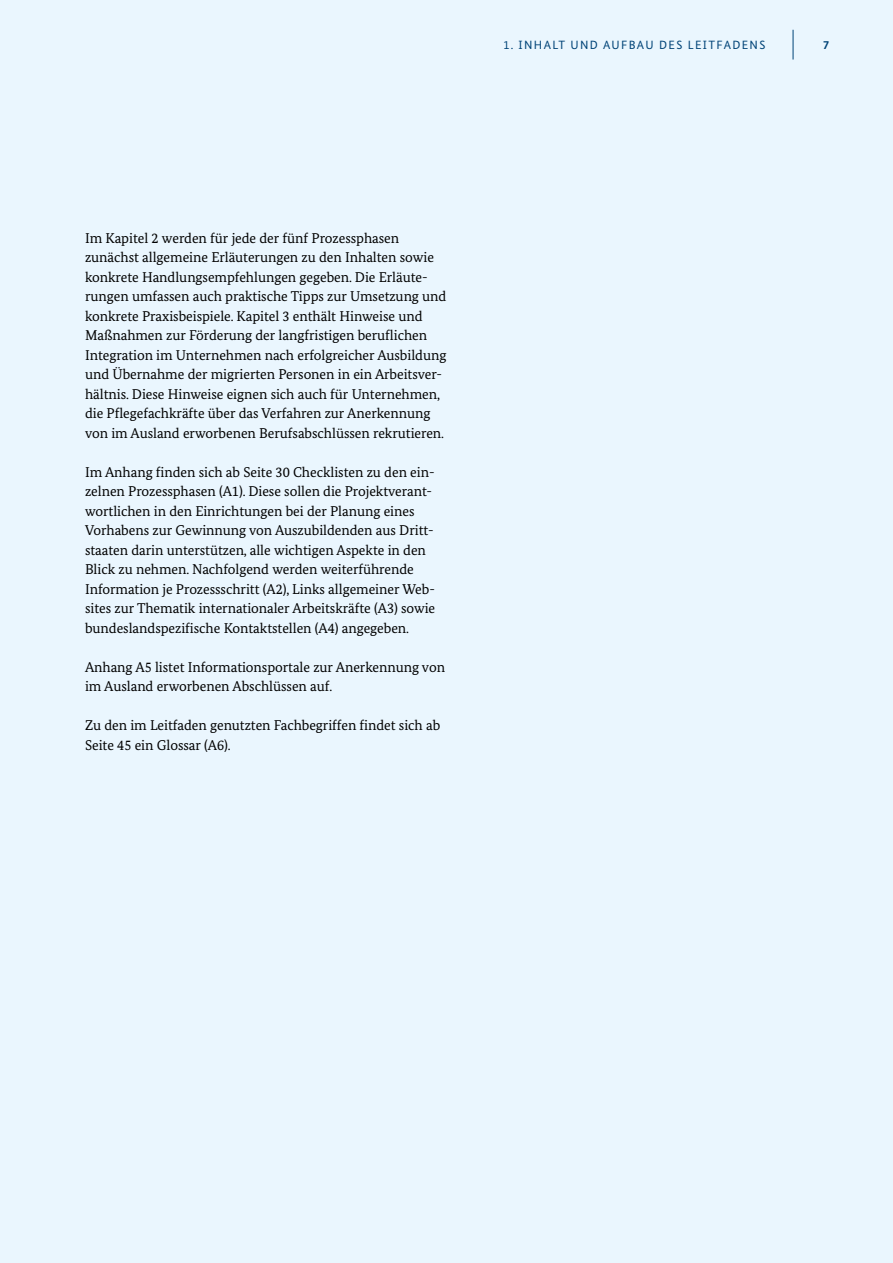
<style>
.page{position:relative;width:893px;height:1263px;background:#eaf6fe}
.page>*{position:absolute;margin:0;border:0;box-sizing:border-box;transform-origin:0 0}
.t1{font:14.25px/19.5px "Bundes Serif";letter-spacing:-.005em;color:#000}
.t2{font:12px "Bundes Sans";letter-spacing:.11em;color:#004377}
.t3{font:700 12px "Bundes Sans";color:#004377}
</style>
<div class="page">
<hr style="left:793px;top:30px;width:1px;height:30px;background:#004377">
<p class="t2" style="left:504px;top:37px;width:263px">1. INHALT UND AUFBAU DES LEITFADENS</p>
<p class="t3" style="left:823px;top:37px;width:7px">7</p>
<p class="t1" style="left:85px;top:228px;width:363px">Im Kapitel 2 werden für jede der fünf Prozessphasen zunächst allgemeine Erläuterungen zu den Inhalten sowie konkrete Handlungsempfehlungen gegeben. Die Erläute&shy;rungen umfassen auch praktische Tipps zur Umsetzung und konkrete Praxisbeispiele. Kapitel 3 enthält Hinweise und Maßnahmen zur Förderung der langfristigen beruflichen Integration im Unternehmen nach erfolgreicher Ausbildung und Übernahme der migrierten Personen in ein Arbeitsver&shy;hältnis. Diese Hinweise eignen sich auch für Unternehmen, die Pflegefachkräfte über das Verfahren zur Anerkennung von im Ausland erworbenen Berufsabschlüssen rekrutieren.</p>
<p class="t1" style="left:85px;top:462px;width:352px">Im Anhang finden sich ab Seite 30 Checklisten zu den ein&shy;zelnen Prozessphasen (A1). Diese sollen die Projektverant&shy;wortlichen in den Einrichtungen bei der Planung eines Vorhabens zur Gewinnung von Auszubildenden aus Dritt&shy;staaten darin unterstützen, alle wichtigen Aspekte in den Blick zu nehmen. Nachfolgend werden weiterführende Information je Prozessschritt (A2), Links allgemeiner Web&shy;sites zur Thematik internationaler Arbeitskräfte (A3) sowie bundeslandspezifische Kontaktstellen (A4) angegeben.</p>
<p class="t1" style="left:85px;top:657px;width:361px">Anhang A5 listet Informationsportale zur Anerkennung von im Ausland erworbenen Abschlüssen auf.</p>
<p class="t1" style="left:85px;top:716px;width:357px">Zu den im Leitfaden genutzten Fachbegriffen findet sich ab<br>Seite 45 ein Glossar (A6).</p>
</div>
